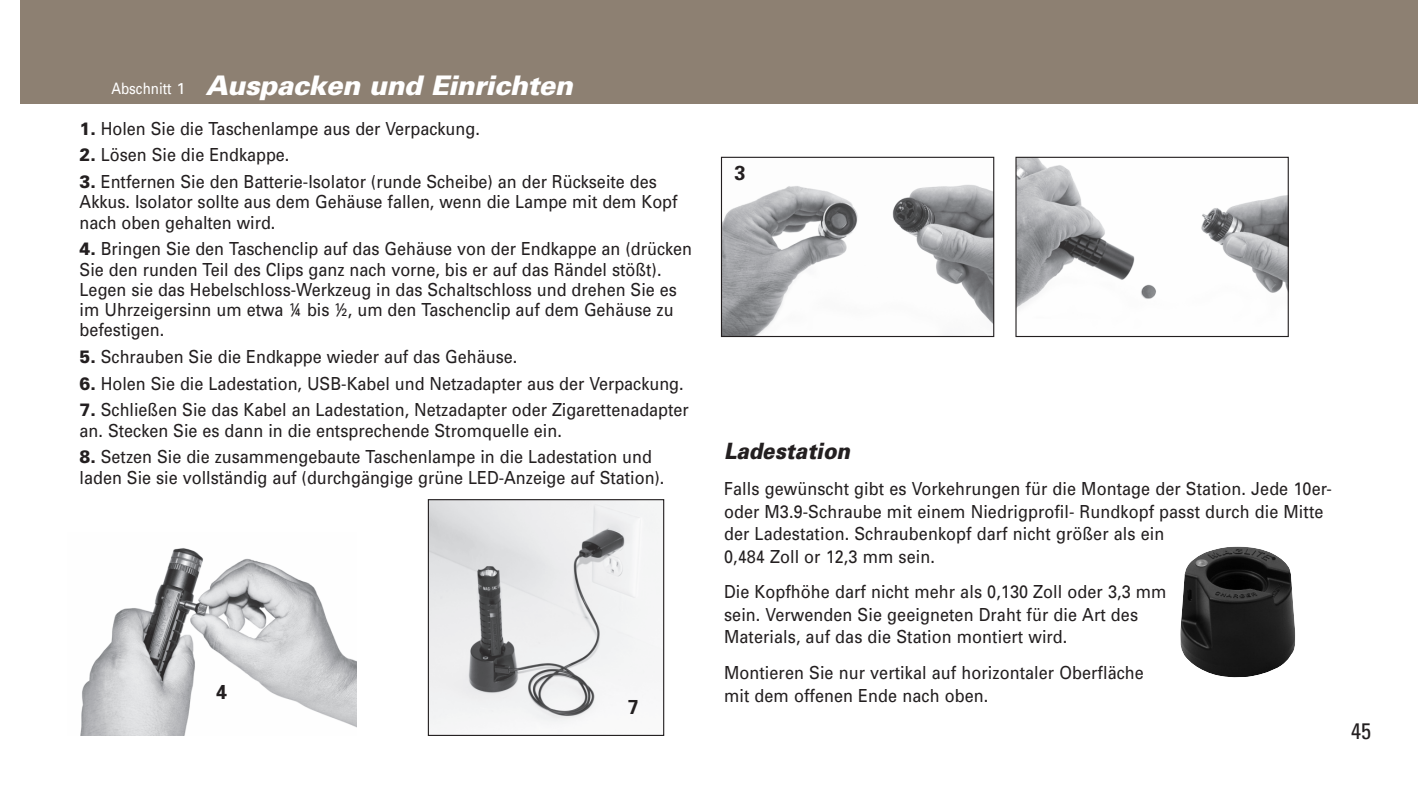
<style>
.page{position:relative;width:1418px;height:790px;background:#fff}
.page>*{position:absolute;margin:0;border:0;box-sizing:border-box;transform-origin:0 0}
.t1{font:italic 900 27px "Univers";letter-spacing:-.02em;color:#fff}
.t2{font:italic 900 22.5px "Univers";color:#231f20;scale:.9 1}
.t3{font:condensed 22.5px "Univers";color:#231f20}
.t4{font:700 20.25px "Univers";color:#231f20}
.t5{font:18px/20.2px "Univers";color:#231f20;scale:.9 1}
.s1{font-weight:400;font-style:normal;font-size:15.75px}
.s2{font-weight:900}
</style>
<div class="page">
<div style="left:20px;top:0;width:1398px;height:104px;background:#8d8072"></div>
<img style="left:1180px;top:546px;width:115px;height:131px">
<img style="left:80px;top:548px;width:276px;height:187px">
<img style="left:723px;top:184px;width:269px;height:151px">
<div style="left:721px;top:157px;width:273px;height:180px;border:1px solid #231f20"></div>
<img style="left:1017px;top:159px;width:269px;height:150px">
<div style="left:1015px;top:157px;width:273px;height:180px;border:1px solid #231f20"></div>
<img style="left:430px;top:501px;width:232px;height:231px">
<div style="left:428px;top:499px;width:236px;height:237px;border:1px solid #231f20"></div>
<h1 class="t1" style="left:111px;top:75px;width:463px"><span class="s1">Abschnitt 1</span> Auspacken und Einrichten</h1>
<p class="t5" style="left:80px;top:120px;width:446px"><span class="s2">1.</span> Holen Sie die Taschenlampe aus der Verpackung.</p>
<p class="t5" style="left:80px;top:146px;width:235px"><span class="s2">2.</span> Lösen Sie die Endkappe.</p>
<p class="t5" style="left:80px;top:173px;width:666px"><span class="s2">3.</span> Entfernen Sie den Batterie-Isolator (runde Scheibe) an der Rückseite des<br>Akkus. Isolator sollte aus dem Gehäuse fallen, wenn die Lampe mit dem Kopf nach oben gehalten wird.</p>
<p class="t5" style="left:80px;top:240px;width:682px"><span class="s2">4.</span> Bringen Sie den Taschenclip auf das Gehäuse von der Endkappe an (drücken Sie den runden Teil des Clips ganz nach vorne, bis er auf das Rändel stößt).<br>Legen sie das Hebelschloss-Werkzeug in das Schaltschloss und drehen Sie es im Uhrzeigersinn um etwa ¼ bis ½, um den Taschenclip auf dem Gehäuse zu befestigen.</p>
<p class="t5" style="left:80px;top:348px;width:488px"><span class="s2">5.</span> Schrauben Sie die Endkappe wieder auf das Gehäuse.</p>
<p class="t5" style="left:80px;top:375px;width:672px"><span class="s2">6.</span> Holen Sie die Ladestation, USB-Kabel und Netzadapter aus der Verpackung.</p>
<p class="t5" style="left:80px;top:401px;width:678px"><span class="s2">7.</span> Schließen Sie das Kabel an Ladestation, Netzadapter oder Zigarettenadapter an. Stecken Sie es dann in die entsprechende Stromquelle ein.</p>
<p class="t5" style="left:80px;top:448px;width:651px"><span class="s2">8.</span> Setzen Sie die zusammengebaute Taschenlampe in die Ladestation und laden Sie sie vollständig auf (durchgängige grüne LED-Anzeige auf Station).</p>
<p class="t2" style="left:724px;top:443px;width:141px">Ladestation</p>
<p class="t4" style="left:734px;top:165px;width:13px">3</p>
<p class="t5" style="left:724px;top:479px;width:677px;line-height:22.5px">Falls gewünscht gibt es Vorkehrungen für die Montage der Station. Jede 10er&shy;oder M3.9-Schraube mit einem Niedrigprofil- Rundkopf passt durch die Mitte der Ladestation. Schraubenkopf darf nicht größer als ein<br>0,484 Zoll or 12,3 mm sein.</p>
<p class="t5" style="left:724px;top:582px;width:493px;line-height:22.5px">Die Kopfhöhe darf nicht mehr als 0,130 Zoll oder 3,3 mm sein. Verwenden Sie geeigneten Draht für die Art des<br>Materials, auf das die Station montiert wird.</p>
<p class="t5" style="left:724px;top:664px;width:468px">Montieren Sie nur vertikal auf horizontaler Oberfläche</p>
<p class="t4" style="left:216px;top:684px;width:13px">4</p>
<p class="t5" style="left:724px;top:687px;width:295px">mit dem offenen Ende nach oben.</p>
<p class="t4" style="left:628px;top:699px;width:13px">7</p>
<p class="t3" style="left:1351px;top:723px;width:21px">45</p>
</div>
